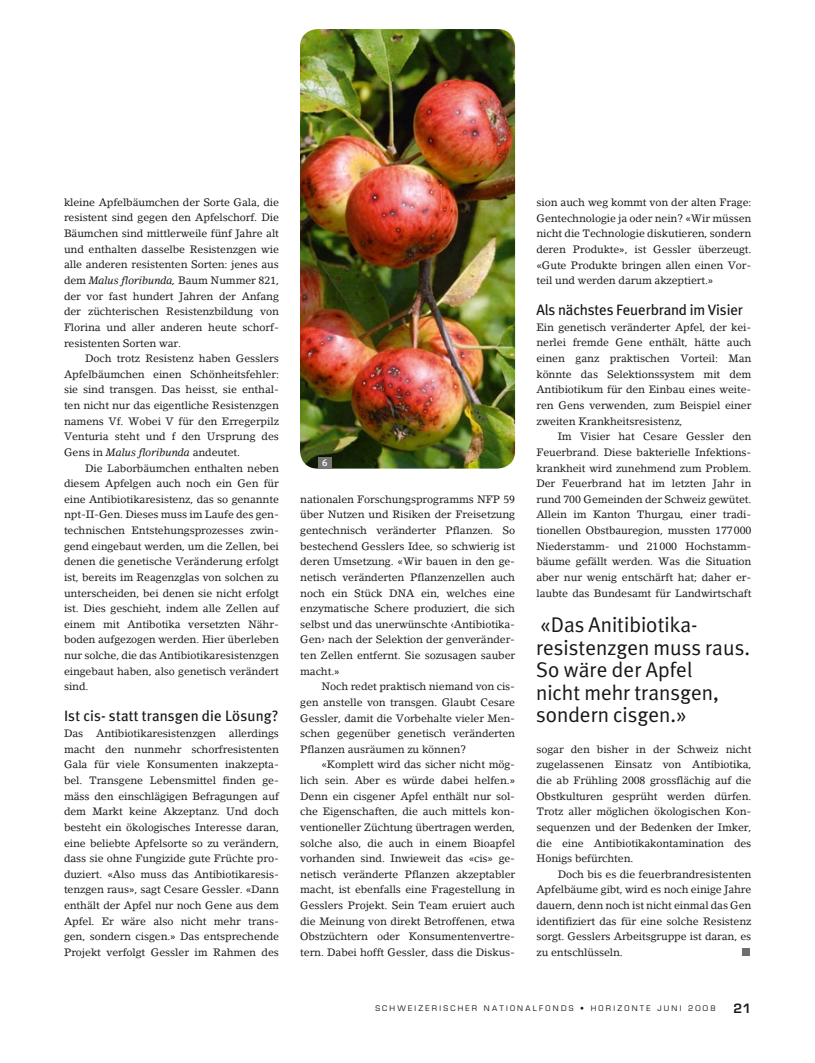
<style>
.page{position:relative;width:815px;height:1063px;background:#fff}
.page>*{position:absolute;margin:0;border:0;box-sizing:border-box;transform-origin:0 0}
.t1{font:21.25px/22.5px "Meta Plus Normal";color:#181716}
.t2{font:15px "Meta Plus";letter-spacing:.01em;color:#181716}
.t3{font:15px "Meta Plus";letter-spacing:-.01em;color:#181716}
.t4{font:600 12.5px "Eurostile LT";color:#181716}
.t5{font:10.62px/15.6px "Lino Letter";letter-spacing:-.01em;color:#181716;text-align:justify}
.t6{font:10px "Meta Plus Medium Caps";color:#fff}
.t7{font:7.5px "Eurostile LT";letter-spacing:.3em;color:#181716}
.s1{font-style:italic}
</style>
<div class="page">
<div style="left:742px;top:949px;width:7px;height:7px;background:#6f6f6e"></div>
<img style="left:300px;top:29px;width:215px;height:440px">
<div style="left:318px;top:457px;width:13px;height:12px;background:#767675"></div>
<p class="t5" style="left:64px;top:194px;width:216px">kleine Apfelbäumchen der Sorte Gala, die resistent sind gegen den Apfelschorf. Die Bäumchen sind mittlerweile fünf Jahre alt und enthalten dasselbe Resistenzgen wie alle anderen resistenten Sorten: jenes aus dem <span class="s1">Malus floribunda,</span> Baum Nummer 821, der vor fast hundert Jahren der Anfang der züchterischen Resistenzbildung von Florina und aller anderen heute schorf&shy;resistenten Sorten war.</p>
<p class="t5" style="left:64px;top:351px;width:216px;text-indent:21px">Doch trotz Resistenz haben Gesslers Apfelbäumchen einen Schönheitsfehler: sie sind transgen. Das heisst, sie enthal&shy;ten nicht nur das eigentliche Resistenzgen namens Vf. Wobei V für den Erregerpilz Venturia steht und f den Ursprung des Gens in <span class="s1">Malus floribunda</span> andeutet.</p>
<p class="t5" style="left:64px;top:460px;width:216px;text-align:left;text-indent:21px">Die Laborbäumchen enthalten neben diesem Apfelgen auch noch ein Gen für eine Antibiotikaresistenz, das so genannte npt-II-Gen. Dieses muss im Laufe des gen&shy;technischen Entstehungsprozesses zwin&shy;gend eingebaut werden, um die Zellen, bei denen die genetische Veränderung erfolgt ist, bereits im Reagenzglas von solchen zu unterscheiden, bei denen sie nicht erfolgt ist. Dies geschieht, indem alle Zellen auf einem mit Antibotika versetzten Nähr&shy;boden aufgezogen werden. Hier überleben nur solche, die das Antibiotikaresistenzgen eingebaut haben, also genetisch verändert sind.</p>
<h2 class="t2" style="left:64px;top:708px;width:216px">Ist cis- statt transgen die Lösung?</h2>
<p class="t5" style="left:64px;top:726px;width:216px">Das Antibiotikaresistenzgen allerdings macht den nunmehr schorfresistenten Gala für viele Konsumenten inakzepta&shy;bel. Transgene Lebensmittel finden ge&shy;mäss den einschlägigen Befragungen auf dem Markt keine Akzeptanz. Und doch besteht ein ökologisches Interesse daran, eine beliebte Apfelsorte so zu verändern, dass sie ohne Fungizide gute Früchte pro&shy;duziert. «Also muss das Antibiotikaresis&shy;tenzgen raus», sagt Cesare Gessler. «Dann enthält der Apfel nur noch Gene aus dem Apfel. Er wäre also nicht mehr trans&shy;gen, sondern cisgen.» Das entsprechende Projekt verfolgt Gessler im Rahmen des</p>
<p class="t6" style="left:322px;top:457px;width:7px">6</p>
<p class="t5" style="left:300px;top:491px;width:216px">nationalen Forschungsprogramms NFP 59 über Nutzen und Risiken der Freisetzung gentechnisch veränderter Pflanzen. So bestechend Gesslers Idee, so schwierig ist deren Umsetzung. «Wir bauen in den ge&shy;netisch veränderten Pflanzenzellen auch noch ein Stück DNA ein, welches eine enzymatische Schere produziert, die sich selbst und das unerwünschte ‹Antibiotika-Gen› nach der Selektion der genveränder&shy;ten Zellen entfernt. Sie sozusagen sauber macht.»</p>
<p class="t5" style="left:300px;top:679px;width:216px;text-indent:21px">Noch redet praktisch niemand von cis&shy;gen anstelle von transgen. Glaubt Cesare Gessler, damit die Vorbehalte vieler Men&shy;schen gegenüber genetisch veränderten Pflanzen ausräumen zu können?</p>
<p class="t5" style="left:300px;top:757px;width:216px;text-indent:21px">«Komplett wird das sicher nicht mög&shy;lich sein. Aber es würde dabei helfen.» Denn ein cisgener Apfel enthält nur sol&shy;che Eigenschaften, die auch mittels kon&shy;ventioneller Züchtung übertragen werden, solche also, die auch in einem Bioapfel vorhanden sind. Inwieweit das «cis» ge&shy;netisch veränderte Pflanzen akzeptabler macht, ist ebenfalls eine Fragestellung in Gesslers Projekt. Sein Team eruiert auch die Meinung von direkt Betroffenen, etwa Obstzüchtern oder Konsumentenvertre&shy;tern. Dabei hofft Gessler, dass die Diskus-</p>
<p class="t5" style="left:536px;top:194px;width:216px">sion auch weg kommt von der alten Frage:<br>Gentechnologie ja oder nein? «Wir müssen nicht die Technologie diskutieren, sondern deren Produkte», ist Gessler überzeugt. «Gute Produkte bringen allen einen Vor&shy;teil und werden darum akzeptiert.»</p>
<h2 class="t3" style="left:536px;top:301px;width:208px">Als nächstes Feuerbrand im Visier</h2>
<p class="t5" style="left:536px;top:319px;width:216px">Ein genetisch veränderter Apfel, der kei&shy;nerlei fremde Gene enthält, hätte auch einen ganz praktischen Vorteil: Man könnte das Selektionssystem mit dem Antibiotikum für den Einbau eines weite&shy;ren Gens verwenden, zum Beispiel einer zweiten Krankheitsresistenz,</p>
<p class="t5" style="left:536px;top:429px;width:216px;text-align:left;text-indent:21px">Im Visier hat Cesare Gessler den Feuerbrand. Diese bakterielle Infektions&shy;krankheit wird zunehmend zum Problem.<br>Der Feuerbrand hat im letzten Jahr in rund 700 Gemeinden der Schweiz gewütet.<br>Allein im Kanton Thurgau, einer tradi&shy;tionellen Obstbauregion, mussten 177000<br>Niederstamm- und 21000 Hochstamm&shy;bäume gefällt werden. Was die Situation aber nur wenig entschärft hat; daher er&shy;laubte das Bundesamt für Landwirtschaft</p>
<h1 class="t1" style="left:536px;top:613px;width:215px">«Das Anitibiotika&shy;resistenzgen muss raus.<br>So wäre der Apfel<br>nicht mehr transgen, sondern cisgen.»</h1>
<p class="t5" style="left:536px;top:741px;width:216px">sogar den bisher in der Schweiz nicht zugelassenen Einsatz von Antibiotika, die ab Frühling 2008 grossflächig auf die Obstkulturen gesprüht werden dürfen.<br>Trotz aller möglichen ökologischen Kon&shy;sequenzen und der Bedenken der Imker, die eine Antibiotikakontamination des Honigs befürchten.</p>
<p class="t5" style="left:536px;top:866px;width:216px;text-indent:21px">Doch bis es die feuerbrandresistenten Apfelbäume gibt, wird es noch einige Jahre dauern, denn noch ist nicht einmal das Gen identifiziert das für eine solche Resistenz sorgt. Gesslers Arbeitsgruppe ist daran, es zu entschlüsseln.</p>
<p class="t7" style="left:375px;top:1003px;width:342px">SCHWEIZERISCHER NATIONALFONDS • HORIZONTE JUNI 2008</p>
<p class="t4" style="left:733px;top:1001px;width:19px">21</p>
</div>
